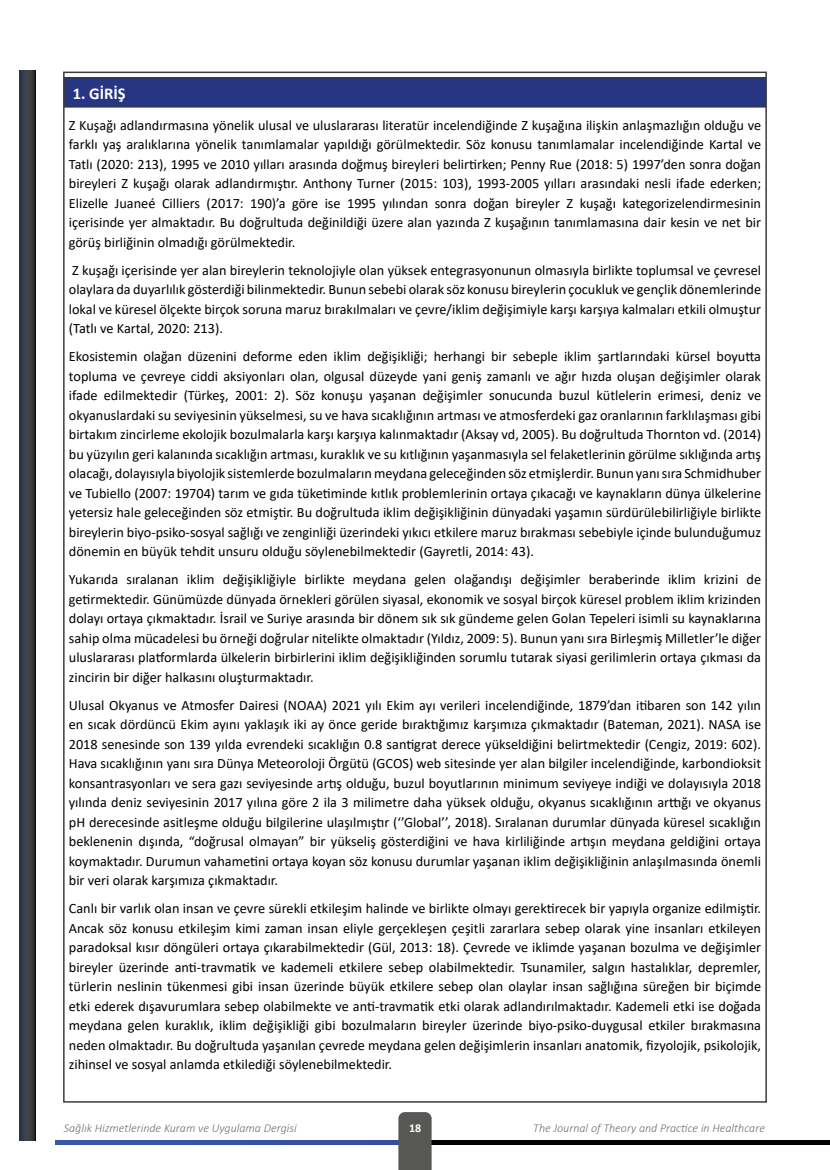
<style>
.page{position:relative;width:830px;height:1170px;background:#fff}
.page>*{position:absolute;margin:0;border:0;box-sizing:border-box;transform-origin:0 0}
.t1{font:700 16.5px "Calibri";color:#fff}
.t2{font:14.25px/19.5px "Calibri";color:#000;text-align:justify}
.t3{font:italic 300 12px "Calibri";color:#706f6f}
.t4{font:700 12px "Calibri";color:#fff}
</style>
<div class="page">
<svg style="left:20px;top:71px;width:15px;height:1069px"></svg>
<hr style="left:415px;top:1140px;width:414px;height:4px;background:#000">
<hr style="left:56px;top:1140px;width:363px;height:4px;background:#3753a1">
<div style="left:398px;top:1112px;width:33px;height:57px;background:#575756"></div>
<div style="left:64px;top:78px;width:701px;height:29px;background:#283583"></div>
<hr style="left:64px;top:77px;width:701px;height:1px;background:#3c3c3b">
<hr style="left:64px;top:107px;width:701px;height:1px;background:#3c3c3b">
<p class="t1" style="left:73px;top:81px;width:54px">1. GİRİŞ</p>
<p class="t2" style="left:69px;top:115px;width:693px">Z Kuşağı adlandırmasına yönelik ulusal ve uluslararası literatür incelendiğinde Z kuşağına ilişkin anlaşmazlığın olduğu ve farklı yaş aralıklarına yönelik tanımlamalar yapıldığı görülmektedir. Söz konusu tanımlamalar incelendiğinde Kartal ve Tatlı (2020: 213), 1995 ve 2010 yılları arasında doğmuş bireyleri belirtirken; Penny Rue (2018: 5) 1997’den sonra doğan bireyleri Z kuşağı olarak adlandırmıştır. Anthony Turner (2015: 103), 1993-2005 yılları arasındaki nesli ifade ederken; Elizelle Juaneé Cilliers (2017: 190)’a göre ise 1995 yılından sonra doğan bireyler Z kuşağı kategorizelendirmesinin içerisinde yer almaktadır. Bu doğrultuda değinildiği üzere alan yazında Z kuşağının tanımlamasına dair kesin ve net bir görüş birliğinin olmadığı görülmektedir.</p>
<p class="t2" style="left:69px;top:260px;width:693px">Z kuşağı içerisinde yer alan bireylerin teknolojiyle olan yüksek entegrasyonunun olmasıyla birlikte toplumsal ve çevresel olaylara da duyarlılık gösterdiği bilinmektedir. Bunun sebebi olarak söz konusu bireylerin çocukluk ve gençlik dönemlerinde lokal ve küresel ölçekte birçok soruna maruz bırakılmaları ve çevre/iklim değişimiyle karşı karşıya kalmaları etkili olmuştur (Tatlı ve Kartal, 2020: 213).</p>
<p class="t2" style="left:69px;top:346px;width:693px">Ekosistemin olağan düzenini deforme eden iklim değişikliği; herhangi bir sebeple iklim şartlarındaki kürsel boyutta topluma ve çevreye ciddi aksiyonları olan, olgusal düzeyde yani geniş zamanlı ve ağır hızda oluşan değişimler olarak ifade edilmektedir (Türkeş, 2001: 2). Söz konuşu yaşanan değişimler sonucunda buzul kütlelerin erimesi, deniz ve okyanuslardaki su seviyesinin yükselmesi, su ve hava sıcaklığının artması ve atmosferdeki gaz oranlarının farklılaşması gibi birtakım zincirleme ekolojik bozulmalarla karşı karşıya kalınmaktadır (Aksay vd, 2005). Bu doğrultuda Thornton vd. (2014) bu yüzyılın geri kalanında sıcaklığın artması, kuraklık ve su kıtlığının yaşanmasıyla sel felaketlerinin görülme sıklığında artış olacağı, dolayısıyla biyolojik sistemlerde bozulmaların meydana geleceğinden söz etmişlerdir. Bunun yanı sıra Schmidhuber ve Tubiello (2007: 19704) tarım ve gıda tüketiminde kıtlık problemlerinin ortaya çıkacağı ve kaynakların dünya ülkelerine yetersiz hale geleceğinden söz etmiştir. Bu doğrultuda iklim değişikliğinin dünyadaki yaşamın sürdürülebilirliğiyle birlikte bireylerin biyo-psiko-sosyal sağlığı ve zenginliği üzerindeki yıkıcı etkilere maruz bırakması sebebiyle içinde bulunduğumuz dönemin en büyük tehdit unsuru olduğu söylenebilmektedir (Gayretli, 2014: 43).</p>
<p class="t2" style="left:69px;top:569px;width:693px">Yukarıda sıralanan iklim değişikliğiyle birlikte meydana gelen olağandışı değişimler beraberinde iklim krizini de getirmektedir. Günümüzde dünyada örnekleri görülen siyasal, ekonomik ve sosyal birçok küresel problem iklim krizinden dolayı ortaya çıkmaktadır. İsrail ve Suriye arasında bir dönem sık sık gündeme gelen Golan Tepeleri isimli su kaynaklarına sahip olma mücadelesi bu örneği doğrular nitelikte olmaktadır (Yıldız, 2009: 5). Bunun yanı sıra Birleşmiş Milletler’le diğer uluslararası platformlarda ülkelerin birbirlerini iklim değişikliğinden sorumlu tutarak siyasi gerilimlerin ortaya çıkması da zincirin bir diğer halkasını oluşturmaktadır.</p>
<p class="t2" style="left:69px;top:694px;width:693px">Ulusal Okyanus ve Atmosfer Dairesi (NOAA) 2021 yılı Ekim ayı verileri incelendiğinde, 1879’dan itibaren son 142 yılın en sıcak dördüncü Ekim ayını yaklaşık iki ay önce geride bıraktığımız karşımıza çıkmaktadır (Bateman, 2021). NASA ise 2018 senesinde son 139 yılda evrendeki sıcaklığın 0.8 santigrat derece yükseldiğini belirtmektedir (Cengiz, 2019: 602).<br>Hava sıcaklığının yanı sıra Dünya Meteoroloji Örgütü (GCOS) web sitesinde yer alan bilgiler incelendiğinde, karbondioksit konsantrasyonları ve sera gazı seviyesinde artış olduğu, buzul boyutlarının minimum seviyeye indiği ve dolayısıyla 2018 yılında deniz seviyesinin 2017 yılına göre 2 ila 3 milimetre daha yüksek olduğu, okyanus sıcaklığının arttığı ve okyanus pH derecesinde asitleşme olduğu bilgilerine ulaşılmıştır (‘’Global’’, 2018). Sıralanan durumlar dünyada küresel sıcaklığın beklenenin dışında, “doğrusal olmayan” bir yükseliş gösterdiğini ve hava kirliliğinde artışın meydana geldiğini ortaya koymaktadır. Durumun vahametini ortaya koyan söz konusu durumlar yaşanan iklim değişikliğinin anlaşılmasında önemli bir veri olarak karşımıza çıkmaktadır.</p>
<p class="t2" style="left:69px;top:898px;width:693px">Canlı bir varlık olan insan ve çevre sürekli etkileşim halinde ve birlikte olmayı gerektirecek bir yapıyla organize edilmiştir.<br>Ancak söz konusu etkileşim kimi zaman insan eliyle gerçekleşen çeşitli zararlara sebep olarak yine insanları etkileyen paradoksal kısır döngüleri ortaya çıkarabilmektedir (Gül, 2013: 18). Çevrede ve iklimde yaşanan bozulma ve değişimler bireyler üzerinde anti-travmatik ve kademeli etkilere sebep olabilmektedir. Tsunamiler, salgın hastalıklar, depremler, türlerin neslinin tükenmesi gibi insan üzerinde büyük etkilere sebep olan olaylar insan sağlığına süreğen bir biçimde etki ederek dışavurumlara sebep olabilmekte ve anti-travmatik etki olarak adlandırılmaktadır. Kademeli etki ise doğada meydana gelen kuraklık, iklim değişikliği gibi bozulmaların bireyler üzerinde biyo-psiko-duygusal etkiler bırakmasına neden olmaktadır. Bu doğrultuda yaşanılan çevrede meydana gelen değişimlerin insanları anatomik, fizyolojik, psikolojik, zihinsel ve sosyal anlamda etkilediği söylenebilmektedir.</p>
<p class="t3" style="left:64px;top:1120px;width:234px">Sağlık Hizmetlerinde Kuram ve Uygulama Dergisi</p>
<p class="t4" style="left:409px;top:1119px;width:14px">18</p>
<p class="t3" style="left:533px;top:1120px;width:233px">The Journal of Theory and Practice in Healthcare</p>
</div>
